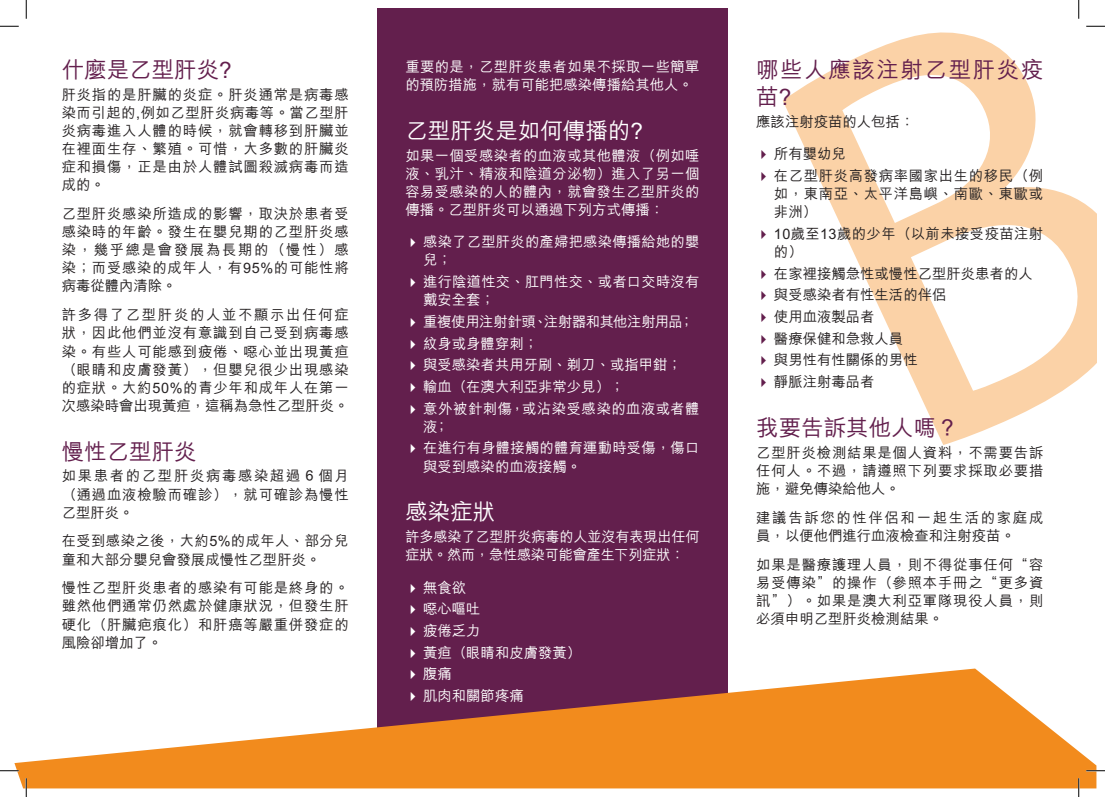
<style>
.page{position:relative;width:1105px;height:797px;background:#fff}
.page>*{position:absolute;margin:0;border:0;box-sizing:border-box;transform-origin:0 0}
.Head{font:500 22.5px "M Hei";color:#631f4d}
.Head-2{font:500 22.5px "M Hei";color:#fff}
.Head-3{font:500 22.5px/27.5px "M Hei";letter-spacing:.07em;color:#631f4d}
.body{font:500 14.38px/18.1px "M Hei";letter-spacing:.055em;color:#231f20;text-align:justify}
.Bullets{font:500 14.38px/18.1px "M Hei";color:#fff}
.body-2{font:500 14.38px/18.1px "M Hei";color:#fff;text-align:justify}
.Bullets-2{font:500 14.38px/18.1px "M Hei";color:#231f20;text-align:justify}
.body-3{font:500 14.38px/18.1px "M Hei";color:#231f20}
.body-4{font:500 14.38px/18.1px "M Hei";letter-spacing:.025em;color:#fff}
.body-5{font:500 14.38px/18.1px "M Hei";letter-spacing:.115em;color:#231f20}
.Bullets-3{font:500 14.38px/18.1px "M Hei";letter-spacing:.025em;color:#231f20}
.Bullets-4{font:500 14.38px/18.1px "M Hei";letter-spacing:.035em;color:#fff}
.Bullets-5{font:500 14.38px "M Hei";letter-spacing:-.03em;color:#fff}
.s1{color:#631f4d}
</style>
<div class="page">
<div style="left:377px;top:8px;width:351px;height:729px;background:#631f4d"></div>
<svg style="left:14px;top:668px;width:1082px;height:120px;fill:#f28b1d"></svg>
<svg style="left:0;top:25px;width:19px;height:2px"></svg>
<svg style="left:0;top:770px;width:19px;height:1px"></svg>
<svg style="left:1086px;top:770px;width:19px;height:1px"></svg>
<svg style="left:25px;top:0;width:2px;height:19px"></svg>
<svg style="left:25px;top:778px;width:2px;height:19px"></svg>
<svg style="left:1078px;top:778px;width:1px;height:19px"></svg>
<p class="Head" style="left:62px;top:58px;width:172px">什麼是乙型肝炎?</p>
<p class="body" style="left:62px;top:85px;width:289px">肝炎指的是肝臟的炎症。肝炎通常是病毒感染而引起的﹐例如乙型肝炎病毒等。當乙型肝炎病毒進入人體的時候，就會轉移到肝臟並在裡面生存、繁殖。可惜，大多數的肝臟炎症和損傷，正是由於人體試圖殺滅病毒而造成的。</p>
<p class="body" style="left:62px;top:205px;width:289px">乙型肝炎感染所造成的影響，取決於患者受感染時的年齡。發生在嬰兒期的乙型肝炎感染，幾乎總是會發展為長期的（慢性）感染；而受感染的成年人，有95%的可能性將病毒從體內清除。</p>
<p class="body" style="left:62px;top:306px;width:289px">許多得了乙型肝炎的人並不顯示出任何症狀，因此他們並沒有意識到自己受到病毒感染。有些人可能感到疲倦、噁心並出現黃疸（眼睛和皮膚發黃），但嬰兒很少出現感染的症狀。大約50%的青少年和成年人在第一次感染時會出現黃疸，這稱為急性乙型肝炎。</p>
<p class="Head" style="left:62px;top:439px;width:136px">慢性乙型肝炎</p>
<p class="body" style="left:62px;top:467px;width:289px">如果患者的乙型肝炎病毒感染超過６個月（通過血液檢驗而確診），就可確診為慢性乙型肝炎。</p>
<p class="body-3" style="left:62px;top:532px;width:288px">在受到感染之後，大約5%的成年人、部分兒童和大部分嬰兒會發展成慢性乙型肝炎。</p>
<p class="body" style="left:62px;top:579px;width:289px">慢性乙型肝炎患者的感染有可能是終身的。雖然他們通常仍然處於健康狀況，但發生肝硬化（肝臟疤痕化）和肝癌等嚴重併發症的風險卻增加了。</p>
<p class="body-4" style="left:405px;top:58px;width:296px">重要的是，乙型肝炎患者如果不採取一些簡單的預防措施，就有可能把感染傳播給其他人。</p>
<p class="Head-2" style="left:405px;top:119px;width:239px">乙型肝炎是如何傳播的?</p>
<p class="body-2" style="left:405px;top:147px;width:296px">如果一個受感染者的血液或其他體液（例如唾液、乳汁、精液和陰道分泌物）進入了另一個容易受感染的人的體內，就會發生乙型肝炎的傳播。乙型肝炎可以通過下列方式傳播：</p>
<p class="Bullets" style="left:423px;top:233px;width:278px;text-indent:-18px">✔ 感染了乙型肝炎的產婦把感染傳播給她的嬰兒；</p>
<p class="Bullets" style="left:423px;top:273px;width:278px;text-indent:-18px">✔ 進行陰道性交、肛門性交、或者口交時沒有戴安全套；</p>
<p class="Bullets-5" style="left:405px;top:314px;width:290px">✔ 重複使用注射針頭、注射器和其他注射用品；</p>
<p class="Bullets" style="left:405px;top:334px;width:134px">✔ 紋身或身體穿刺；</p>
<p class="Bullets" style="left:405px;top:356px;width:278px">✔ 與受感染者共用牙刷、剃刀、或指甲鉗；</p>
<p class="Bullets" style="left:405px;top:378px;width:220px">✔ 輸血（在澳大利亞非常少見）；</p>
<p class="Bullets-4" style="left:423px;top:399px;width:278px;text-indent:-18px">✔ 意外被針刺傷，或沾染受感染的血液或者體液；</p>
<p class="Bullets" style="left:423px;top:439px;width:278px;text-indent:-18px">✔ 在進行有身體接觸的體育運動時受傷，傷口與受到感染的血液接觸。</p>
<p class="Head-2" style="left:405px;top:500px;width:91px">感染症狀</p>
<p class="body-2" style="left:405px;top:528px;width:296px">許多感染了乙型肝炎病毒的人並沒有表現出任何症狀。然而，急性感染可能會產生下列症狀：</p>
<p class="Bullets" style="left:405px;top:578px;width:62px">✔ 無食欲</p>
<p class="Bullets" style="left:405px;top:600px;width:77px">✔ 噁心嘔吐</p>
<p class="Bullets" style="left:405px;top:622px;width:77px">✔ 疲倦乏力</p>
<p class="Bullets" style="left:405px;top:643px;width:177px">✔ 黃疸（眼睛和皮膚發黃）</p>
<p class="Bullets" style="left:405px;top:665px;width:48px">✔ 腹痛</p>
<p class="Bullets" style="left:405px;top:687px;width:120px">✔ 肌肉和關節疼痛</p>
<p class="Head-3" style="left:756px;top:56px;width:289px">哪些人應該注射乙型肝炎疫苗?</p>
<p class="body-3" style="left:756px;top:113px;width:160px">應該注射疫苗的人包括：</p>
<p class="Bullets-2" style="left:756px;top:145px;width:91px"><span class="s1">✔</span> 所有嬰幼兒</p>
<p class="Bullets-2" style="left:774px;top:167px;width:271px;text-indent:-18px"><span class="s1">✔</span> 在乙型肝炎高發病率國家出生的移民（例如，東南亞、太平洋島嶼、南歐﹑ 東歐或非洲）</p>
<p class="Bullets-3" style="left:774px;top:225px;width:271px;text-indent:-18px"><span class="s1">✔</span> 10歲至13歲的少年（以前未接受疫苗注射的）</p>
<p class="Bullets-2" style="left:756px;top:265px;width:278px"><span class="s1">✔</span> 在家裡接觸急性或慢性乙型肝炎患者的人</p>
<p class="Bullets-2" style="left:756px;top:286px;width:192px"><span class="s1">✔</span> 與受感染者有性生活的伴侶</p>
<p class="Bullets-2" style="left:756px;top:308px;width:120px"><span class="s1">✔</span> 使用血液製品者</p>
<p class="Bullets-2" style="left:756px;top:330px;width:149px"><span class="s1">✔</span> 醫療保健和急救人員</p>
<p class="Bullets-2" style="left:756px;top:351px;width:163px"><span class="s1">✔</span> 與男性有性關係的男性</p>
<p class="Bullets-2" style="left:756px;top:373px;width:120px"><span class="s1">✔</span> 靜脈注射毒品者</p>
<p class="Head" style="left:756px;top:416px;width:204px">我要告訴其他人嗎？</p>
<p class="body" style="left:756px;top:443px;width:289px">乙型肝炎檢測結果是個人資料，不需要告訴任何人。不過，請遵照下列要求採取必要措施，避免傳染給他人。</p>
<p class="body-5" style="left:756px;top:508px;width:289px">建議告訴您的性伴侶和一起生活的家庭成員，以便他們進行血液檢查和注射疫苗。</p>
<p class="body" style="left:756px;top:555px;width:289px">如果是醫療護理人員，則不得從事任何“容易受傳染”的操作（參照本手冊之“更多資訊”）。如果是澳大利亞軍隊現役人員，則必須申明乙型肝炎檢測結果。</p>
</div>
